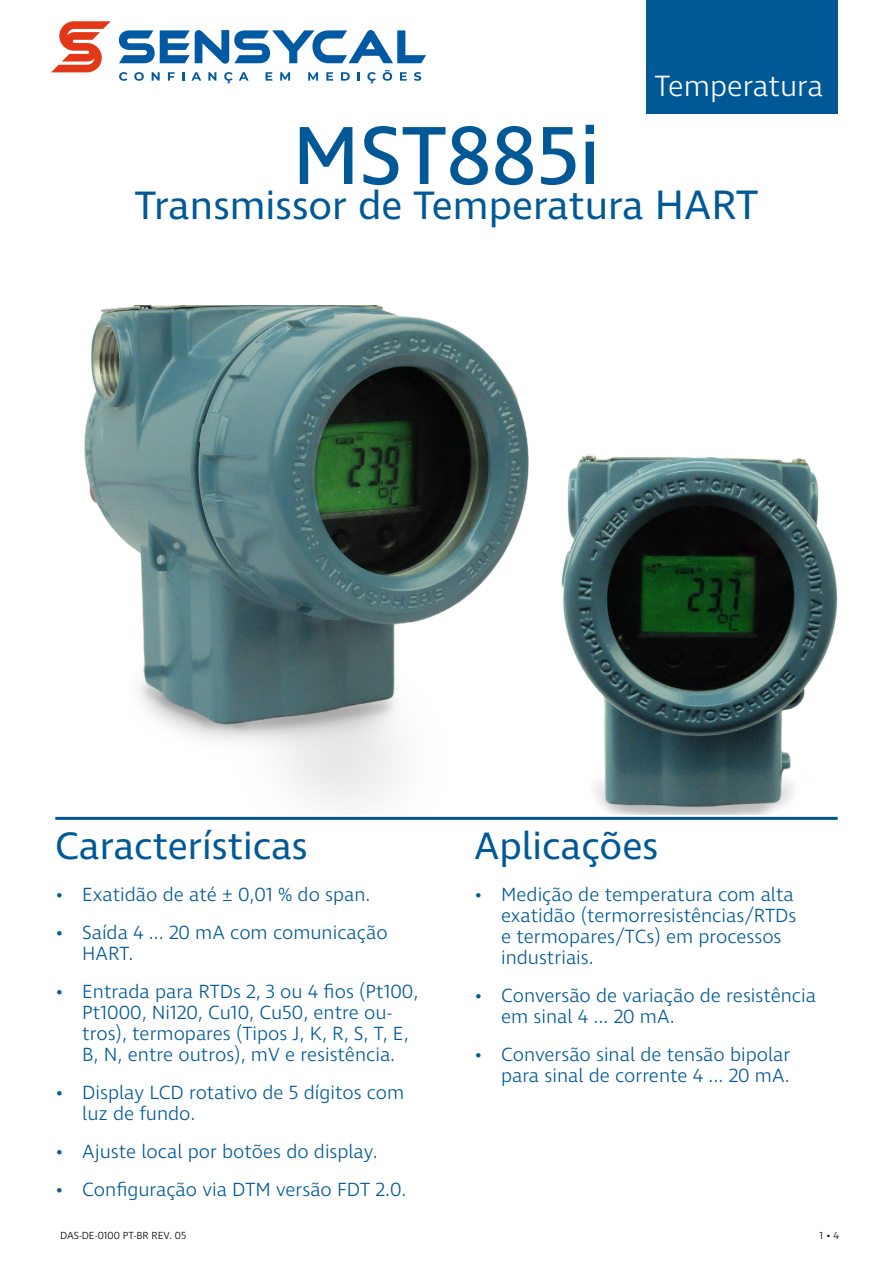
<style>
.page{position:relative;width:893px;height:1263px;background:#fff}
.page>*{position:absolute;margin:0;border:0;box-sizing:border-box;transform-origin:0 0}
.t1{font:84px "Ingra";color:#005996}
.t2{font:40.5px "Ingra";color:#005996}
.t3{font:39px "Ingra";color:#005996}
.t4{font:300 30px "Ingra";color:#fff}
.t5{font:300 19.5px/21px "Ingra";color:#005996}
.t6{font:300 10.5px "Ingra";color:#000}
.s1{font-size:42px}
</style>
<div class="page">
<svg style="left:119px;top:72px;width:8px;height:9px"></svg>
<svg style="left:134px;top:72px;width:10px;height:9px"></svg>
<svg style="left:152px;top:72px;width:8px;height:9px"></svg>
<svg style="left:168px;top:72px;width:7px;height:9px"></svg>
<svg style="left:182px;top:72px;width:2px;height:9px"></svg>
<svg style="left:191px;top:72px;width:10px;height:9px"></svg>
<svg style="left:208px;top:72px;width:8px;height:9px"></svg>
<svg style="left:224px;top:72px;width:9px;height:11px"></svg>
<svg style="left:239px;top:72px;width:10px;height:9px"></svg>
<svg style="left:266px;top:72px;width:6px;height:9px"></svg>
<svg style="left:280px;top:72px;width:10px;height:9px"></svg>
<svg style="left:308px;top:72px;width:10px;height:9px"></svg>
<svg style="left:326px;top:72px;width:7px;height:9px"></svg>
<svg style="left:341px;top:72px;width:9px;height:9px"></svg>
<svg style="left:358px;top:72px;width:2px;height:9px"></svg>
<svg style="left:367px;top:72px;width:9px;height:11px"></svg>
<svg style="left:382px;top:70px;width:10px;height:11px"></svg>
<svg style="left:400px;top:72px;width:7px;height:9px"></svg>
<svg style="left:414px;top:72px;width:7px;height:9px"></svg>
<svg style="left:119px;top:30px;width:307px;height:34px"></svg>
<svg style="left:51px;top:21px;width:60px;height:51px"></svg>
<hr style="left:55px;top:817px;width:783px;height:3px;background:#005996">
<div style="left:646px;top:0;width:192px;height:114px;background:#005996"></div>
<img style="left:84px;top:305px;width:445px;height:501px">
<img style="left:525px;top:449px;width:313px;height:365px">
<h3 class="t4" style="left:655px;top:67px;width:170px">Temperatura</h3>
<h1 class="t1" style="left:293px;top:103px;width:309px">MST885i</h1>
<h2 class="t2" style="left:135px;top:180px;width:625px">Transmissor de Temperatura <span class="s1">HART</span></h2>
<h3 class="t3" style="left:55px;top:821px;width:254px">Características</h3>
<p class="t5" style="left:55px;top:885px;width:317px">• Exatidão de até ± 0,01 % do span.</p>
<p class="t5" style="left:82px;top:923px;width:307px;text-indent:-27px">• Saída 4 ... 20 mA com comunicação<br>HART.</p>
<p class="t5" style="left:82px;top:982px;width:338px;text-indent:-27px">• Entrada para RTDs 2, 3 ou 4 fios (Pt100, Pt1000, Ni120, Cu10, Cu50, entre ou&shy;tros), termopares (Tipos J, K, R, S, T, E, B, N, entre outros), mV e resistência.</p>
<p class="t5" style="left:82px;top:1083px;width:323px;text-indent:-27px">• Display LCD rotativo de 5 dígitos com luz de fundo.</p>
<p class="t5" style="left:55px;top:1142px;width:324px">• Ajuste local por botões do display.</p>
<p class="t5" style="left:55px;top:1180px;width:353px">• Configuração via DTM versão FDT 2.0.</p>
<h3 class="t3" style="left:474px;top:821px;width:186px">Aplicações</h3>
<p class="t5" style="left:501px;top:885px;width:297px;text-indent:-27px">• Medição de temperatura com alta exatidão (termorresistências/RTDs e termopares/TCs) em processos industriais.</p>
<p class="t5" style="left:501px;top:986px;width:316px;text-indent:-27px">• Conversão de variação de resistência em sinal 4 ... 20 mA.</p>
<p class="t5" style="left:474px;top:1045px;width:318px;text-align:right">• Conversão sinal de tensão bipolar para sinal de corrente 4 ... 20 mA.</p>
<p class="t6" style="left:60px;top:1229px;width:128px">DAS-DE-0100 PT-BR REV. 05</p>
<p class="t6" style="left:820px;top:1229px;width:21px">1 • 4</p>
</div>
